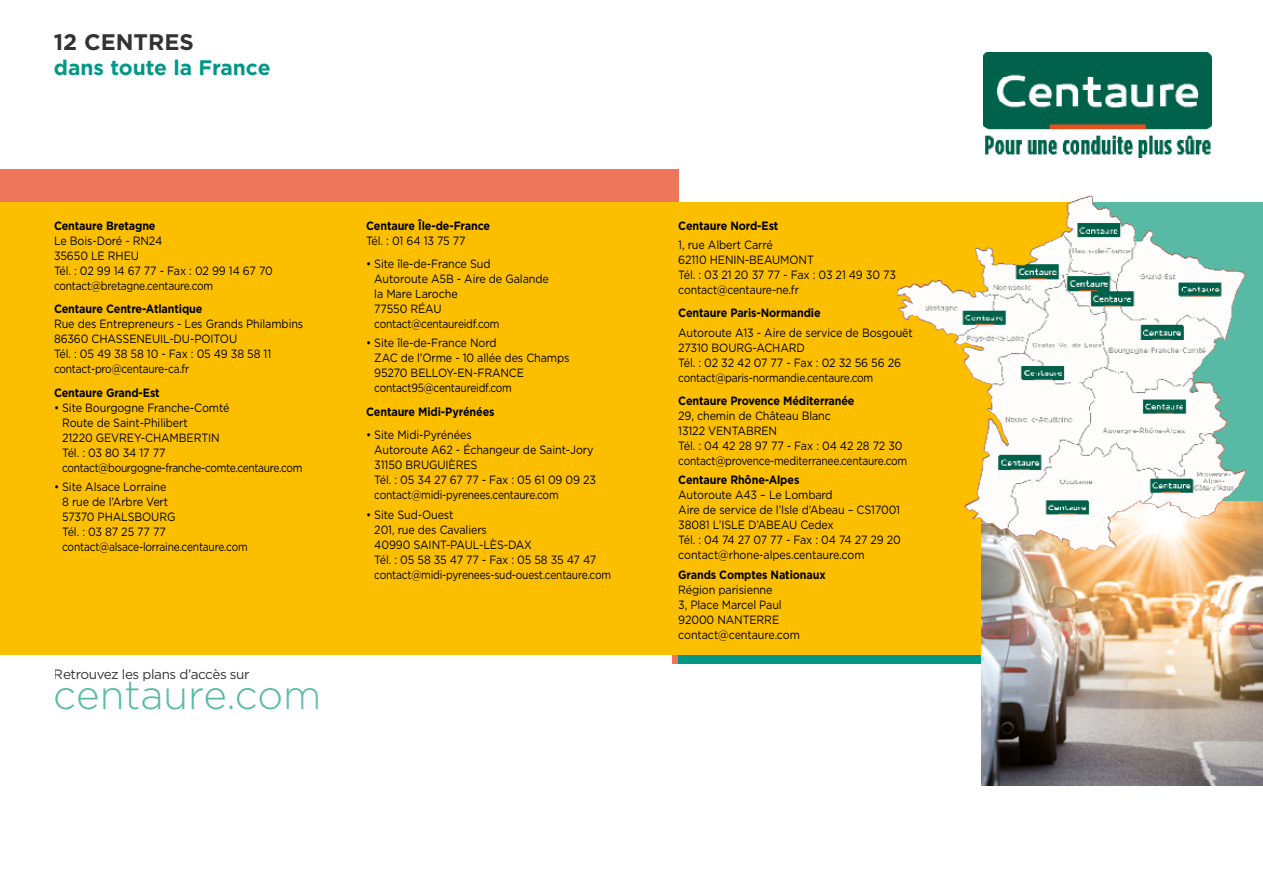
<style>
.page{position:relative;width:1263px;height:893px;background:#fff}
.page>*{position:absolute;margin:0;border:0;box-sizing:border-box;transform-origin:0 0}
.t1{font:300 40.2px "Gotham";color:#58baa4}
.t2{font:700 22.5px "Gotham";color:#333334}
.t3{font:700 21px "Gotham";color:#009786}
.t4{font:13.5px "Gotham";letter-spacing:-.03em;color:#333334}
.t5{font:12px/15px "Gotham";letter-spacing:-.01em;color:#000;scale:.9 1}
.t6{font:700 12px "Gotham";letter-spacing:-.01em;color:#000;scale:.9 1}
</style>
<div class="page">
<div style="left:678px;top:447px;width:304px;height:217px;background:#009786"></div>
<div style="left:0;top:169px;width:678px;height:98px;background:#ee765b"></div>
<div style="left:0;top:202px;width:1089px;height:452px;background:#fcbf00"></div>
<div style="left:1089px;top:202px;width:174px;height:452px;background:#58baa4"></div>
<img style="left:983px;top:53px;width:228px;height:105px">
<img style="left:982px;top:502px;width:281px;height:283px">
<svg style="left:897px;top:196px;width:349px;height:354px"></svg>
<img style="left:1002px;top:196px;width:87px;height:69px">
<h2 class="t2" style="left:54px;top:27px;width:142px">12 CENTRES</h2>
<h3 class="t3" style="left:54px;top:53px;width:218px">dans toute la France</h3>
<p class="t6" style="left:54px;top:217px;width:114px">Centaure Bretagne</p>
<p class="t5" style="left:54px;top:233px;width:245px">Le Bois-Doré - RN24<br>35650 LE RHEU<br>Tél. : 02 99 14 67 77 - Fax : 02 99 14 67 70 contact@bretagne.centaure.com</p>
<p class="t6" style="left:54px;top:301px;width:166px">Centaure Centre-Atlantique</p>
<p class="t5" style="left:54px;top:316px;width:278px">Rue des Entrepreneurs - Les Grands Philambins 86360 CHASSENEUIL-DU-POITOU<br>Tél. : 05 49 38 58 10 - Fax : 05 49 38 58 11 contact-pro@centaure-ca.fr</p>
<p class="t6" style="left:54px;top:384px;width:119px">Centaure Grand-Est</p>
<p class="t5" style="left:62px;top:400px;width:268px;text-indent:-8px">• Site Bourgogne Franche-Comté<br>Route de Saint-Philibert<br>21220 GEVREY-CHAMBERTIN<br>Tél. : 03 80 34 17 77 contact@bourgogne-franche-comte.centaure.com</p>
<p class="t5" style="left:62px;top:479px;width:208px;text-indent:-8px">• Site Alsace Lorraine<br>8 rue de l’Arbre Vert<br>57370 PHALSBOURG<br>Tél. : 03 87 25 77 77 contact@alsace-lorraine.centaure.com</p>
<p class="t4" style="left:54px;top:666px;width:197px">Retrouvez les plans d’accès sur</p>
<h1 class="t1" style="left:54px;top:670px;width:269px">centaure.com</h1>
<p class="t6" style="left:366px;top:217px;width:139px">Centaure Île-de-France</p>
<p class="t5" style="left:366px;top:233px;width:112px">Tél. : 01 64 13 75 77</p>
<p class="t5" style="left:374px;top:256px;width:195px;text-indent:-8px">• Site île-de-France Sud<br>Autoroute A5B - Aire de Galande la Mare Laroche<br>77550 RÉAU contact@centaureidf.com</p>
<p class="t5" style="left:374px;top:335px;width:218px;text-indent:-8px">• Site île-de-France Nord<br>ZAC de l’Orme - 10 allée des Champs<br>95270 BELLOY-EN-FRANCE contact95@centaureidf.com</p>
<p class="t6" style="left:366px;top:404px;width:144px">Centaure Midi-Pyrénées</p>
<p class="t5" style="left:374px;top:427px;width:248px;text-indent:-8px">• Site Midi-Pyrénées<br>Autoroute A62 - Échangeur de Saint-Jory<br>31150 BRUGUIÈRES<br>Tél. : 05 34 27 67 77 - Fax : 05 61 09 09 23 contact@midi-pyrenees.centaure.com</p>
<p class="t5" style="left:374px;top:507px;width:265px;text-indent:-8px">• Site Sud-Ouest<br>201, rue des Cavaliers<br>40990 SAINT-PAUL-LÈS-DAX<br>Tél. : 05 58 35 47 77 - Fax : 05 58 35 47 47 contact@midi-pyrenees-sud-ouest.centaure.com</p>
<p class="t6" style="left:678px;top:217px;width:113px">Centaure Nord-Est</p>
<p class="t5" style="left:678px;top:237px;width:243px">1, rue Albert Carré<br>62110 HENIN-BEAUMONT<br>Tél. : 03 21 20 37 77 - Fax : 03 21 49 30 73 contact@centaure-ne.fr</p>
<p class="t6" style="left:678px;top:305px;width:160px">Centaure Paris-Normandie</p>
<p class="t5" style="left:678px;top:325px;width:262px">Autoroute A13 - Aire de service de Bosgouët 27310 BOURG-ACHARD<br>Tél. : 02 32 42 07 77 - Fax : 02 32 56 56 26 contact@paris-normandie.centaure.com</p>
<p class="t6" style="left:678px;top:393px;width:197px">Centaure Provence Méditerranée</p>
<p class="t5" style="left:678px;top:408px;width:256px">29, chemin de Château Blanc<br>13122 VENTABREN<br>Tél. : 04 42 28 97 77 - Fax : 04 42 28 72 30 contact@provence-mediterranee.centaure.com</p>
<p class="t6" style="left:678px;top:472px;width:136px">Centaure Rhône-Alpes</p>
<p class="t5" style="left:678px;top:487px;width:249px">Autoroute A43 – Le Lombard<br>Aire de service de l’Isle d’Abeau – CS17001<br>38081 L’ISLE D’ABEAU Cedex<br>Tél. : 04 74 27 07 77 - Fax : 04 74 27 29 20 contact@rhone-alpes.centaure.com</p>
<p class="t6" style="left:678px;top:566px;width:165px">Grands Comptes Nationaux</p>
<p class="t5" style="left:678px;top:582px;width:137px">Région parisienne<br>3, Place Marcel Paul<br>92000 NANTERRE contact@centaure.com</p>
</div>
